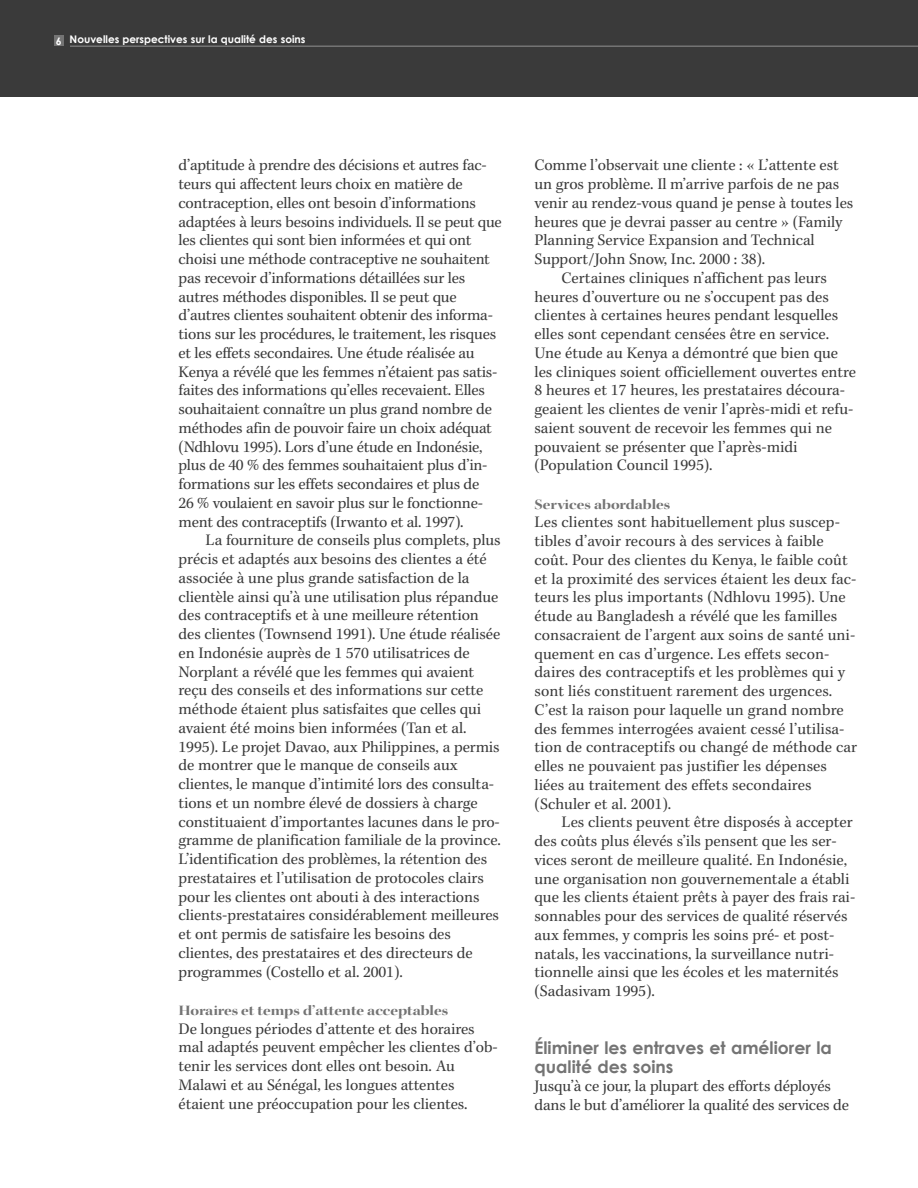
<style>
.page{position:relative;width:918px;height:1188px;background:#fff}
.page>*{position:absolute;margin:0;border:0;box-sizing:border-box;transform-origin:0 0}
.t1{font:700 17.25px/18.8px "Century Gothic";color:#747474}
.t2{font:16.2px/18.8px "Kepl MM 240 67 196 55 188 53 154 43";letter-spacing:-.005em;color:#3a3a3a}
.t3{font:14.25px "Kepl MM 0 0 0 0 0 0 250 750";color:#747474}
.t4{font:700 10.5px "Century Gothic";color:#fff}
</style>
<div class="page">
<div style="left:0;top:0;width:918px;height:96px;background:#3a3a3a"></div>
<div style="left:54px;top:35px;width:10px;height:11px;background:#747474"></div>
<hr style="left:70px;top:45px;width:848px;height:2px;background:#747474">
<p class="t4" style="left:56px;top:33px;width:251px">6 Nouvelles perspectives sur la qualitÈ des soins</p>
<p class="t2" style="left:179px;top:157px;width:325px">d’aptitude à prendre des décisions et autres fac&shy;teurs qui affectent leurs choix en matière de contraception, elles ont besoin d’informations adaptées à leurs besoins individuels. Il se peut que les clientes qui sont bien informées et qui ont choisi une méthode contraceptive ne souhaitent pas recevoir d’informations détaillées sur les autres méthodes disponibles. Il se peut que d’autres clientes souhaitent obtenir des informa&shy;tions sur les procédures, le traitement, les risques et les effets secondaires. Une étude réalisée au Kenya a révélé que les femmes n’étaient pas satis&shy;faites des informations qu’elles recevaient. Elles souhaitaient connaître un plus grand nombre de méthodes afin de pouvoir faire un choix adéquat (Ndhlovu 1995). Lors d’une étude en Indonésie, plus de 40 % des femmes souhaitaient plus d’in&shy;formations sur les effets secondaires et plus de<br>26 % voulaient en savoir plus sur le fonctionne&shy;ment des contraceptifs (Irwanto et al. 1997).</p>
<p class="t2" style="left:179px;top:532px;width:324px;text-indent:27px">La fourniture de conseils plus complets, plus précis et adaptés aux besoins des clientes a été associée à une plus grande satisfaction de la clientèle ainsi qu’à une utilisation plus répandue des contraceptifs et à une meilleure rétention des clientes (Townsend 1991). Une étude réalisée en Indonésie auprès de 1 570 utilisatrices de Norplant a révélé que les femmes qui avaient reçu des conseils et des informations sur cette méthode étaient plus satisfaites que celles qui avaient été moins bien informées (Tan et al.<br>1995). Le projet Davao, aux Philippines, a permis de montrer que le manque de conseils aux clientes, le manque d’intimité lors des consulta&shy;tions et un nombre élevé de dossiers à charge constituaient d’importantes lacunes dans le pro&shy;gramme de planification familiale de la province.<br>L’identification des problèmes, la rétention des prestataires et l’utilisation de protocoles clairs pour les clientes ont abouti à des interactions clients-prestataires considérablement meilleures et ont permis de satisfaire les besoins des clientes, des prestataires et des directeurs de programmes (Costello et al. 2001).</p>
<p class="t3" style="left:179px;top:1005px;width:271px">Horaires et temps d’attente acceptables</p>
<p class="t2" style="left:179px;top:1020px;width:321px">De longues périodes d’attente et des horaires mal adaptés peuvent empêcher les clientes d’ob&shy;tenir les services dont elles ont besoin. Au Malawi et au Sénégal, les longues attentes étaient une préoccupation pour les clientes.</p>
<p class="t2" style="left:535px;top:157px;width:306px">Comme l’observait une cliente : « L’attente est</p>
<p class="t2" style="left:535px;top:176px;width:306px">un gros problème. Il m’arrive parfois de ne pas</p>
<p class="t2" style="left:535px;top:195px;width:320px">venir au rendez-vous quand je pense à toutes les</p>
<p class="t2" style="left:535px;top:213px;width:309px">heures que je devrai passer au centre » (Family</p>
<p class="t2" style="left:535px;top:232px;width:282px">Planning Service Expansion and Technical</p>
<p class="t2" style="left:535px;top:251px;width:232px">Support/John Snow, Inc. 2000 : 38).</p>
<p class="t2" style="left:562px;top:270px;width:267px">Certaines cliniques n’affichent pas leurs</p>
<p class="t2" style="left:535px;top:288px;width:296px">heures d’ouverture ou ne s’occupent pas des</p>
<p class="t2" style="left:535px;top:307px;width:305px">clientes à certaines heures pendant lesquelles</p>
<p class="t2" style="left:535px;top:326px;width:296px">elles sont cependant censées être en service.</p>
<p class="t2" style="left:535px;top:345px;width:305px">Une étude au Kenya a démontré que bien que</p>
<p class="t2" style="left:535px;top:363px;width:323px">les cliniques soient officiellement ouvertes entre</p>
<p class="t2" style="left:535px;top:382px;width:312px">8 heures et 17 heures, les prestataires découra-</p>
<p class="t2" style="left:535px;top:401px;width:320px">geaient les clientes de venir l’après-midi et refu-</p>
<p class="t2" style="left:535px;top:420px;width:299px">saient souvent de recevoir les femmes qui ne</p>
<p class="t2" style="left:535px;top:438px;width:265px">pouvaient se présenter que l’après-midi</p>
<p class="t2" style="left:535px;top:457px;width:180px">(Population Council 1995).</p>
<p class="t3" style="left:535px;top:498px;width:137px">Services abordables</p>
<p class="t2" style="left:535px;top:514px;width:324px">Les clientes sont habituellement plus suscep&shy;tibles d’avoir recours à des services à faible coût. Pour des clientes du Kenya, le faible coût et la proximité des services étaient les deux fac&shy;teurs les plus importants (Ndhlovu 1995). Une étude au Bangladesh a révélé que les familles consacraient de l’argent aux soins de santé uni&shy;quement en cas d’urgence. Les effets secon&shy;daires des contraceptifs et les problèmes qui y sont liés constituent rarement des urgences.<br>C’est la raison pour laquelle un grand nombre des femmes interrogées avaient cessé l’utilisa&shy;tion de contraceptifs ou changé de méthode car elles ne pouvaient pas justifier les dépenses liées au traitement des effets secondaires (Schuler et al. 2001).</p>
<p class="t2" style="left:535px;top:814px;width:322px;text-indent:27px">Les clients peuvent être disposés à accepter des coûts plus élevés s’ils pensent que les ser&shy;vices seront de meilleure qualité. En Indonésie, une organisation non gouvernementale a établi que les clients étaient prêts à payer des frais rai&shy;sonnables pour des services de qualité réservés aux femmes, y compris les soins pré- et post&shy;natals, les vaccinations, la surveillance nutri&shy;tionnelle ainsi que les écoles et les maternités (Sadasivam 1995).</p>
<p class="t1" style="left:535px;top:1038px;width:299px">…liminer les entraves et amÈliorer la qualitÈ des soins</p>
<p class="t2" style="left:535px;top:1078px;width:316px">Jusqu’à ce jour, la plupart des efforts déployés dans le but d’améliorer la qualité des services de</p>
</div>
